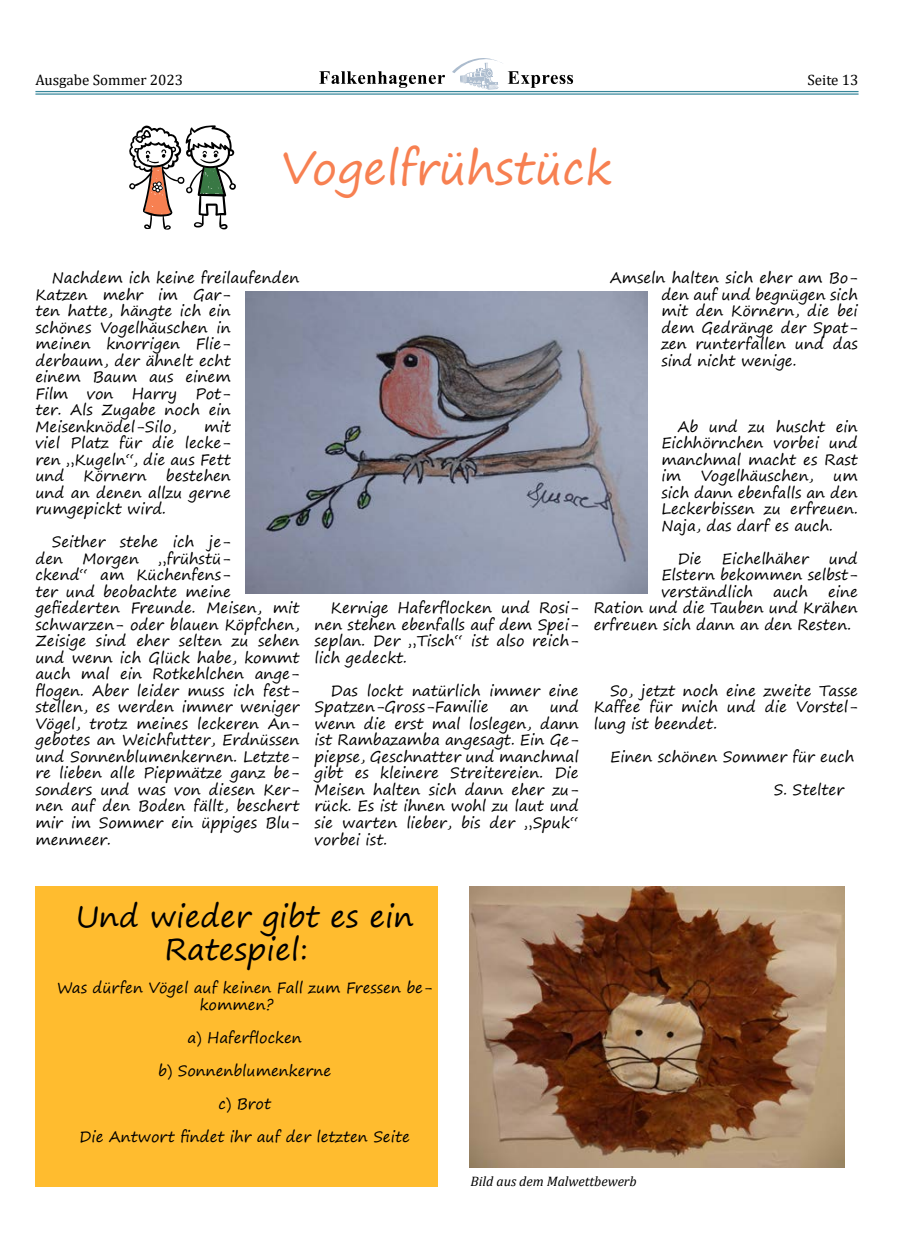
<style>
.page{position:relative;width:904px;height:1241px;background:#fff}
.page>*{position:absolute;margin:0;border:0;box-sizing:border-box;transform-origin:0 0}
.t1{font:45px "Segoe Print";color:#f78051}
.t2{font:30px/33px "Segoe Print";color:#000;text-align:center}
.t3{font:15px/16.5px "Segoe Print";color:#000;text-align:justify}
.t4{font:15px "Cambria";color:#000}
.t5{font:italic 13.75px "Cambria";color:#000}
</style>
<div class="page">
<hr style="left:35px;top:91px;width:823px;height:1px;background:#38879b">
<hr style="left:35px;top:93px;width:823px;height:2px;background:#38879b">
<svg style="left:319px;top:71px;width:126px;height:17px"></svg>
<svg style="left:452px;top:58px;width:121px;height:32px"></svg>
<div style="left:35px;top:886px;width:403px;height:299px;background:#ffbc2f"></div>
<svg style="left:129px;top:125px;width:107px;height:105px"></svg>
<img style="left:469px;top:886px;width:375px;height:281px">
<div style="left:35px;top:939px;width:403px;height:247px;background:#ffbc2f"></div>
<img style="left:245px;top:291px;width:402px;height:302px">
<p class="t4" style="left:35px;top:71px;width:149px">Ausgabe Sommer 2023</p>
<p class="t4" style="left:807px;top:71px;width:53px">Seite 13</p>
<h1 class="t1" style="left:281px;top:128px;width:332px">Vogelfrühstück</h1>
<p class="t3" style="left:35px;top:269px;width:266px;text-align:left;text-indent:16px">Nachdem ich keine freilaufenden<br>Katzen mehr im Gar-<br>ten hatte, hängte ich ein<br>schönes Vogelhäuschen in<br>meinen knorrigen Flie&shy;derbaum, der ähnelt echt<br>einem Baum aus einem<br>Film von Harry Pot-<br>ter. Als Zugabe noch ein<br>Meisenknödel-Silo,</p>
<p class="t3" style="left:35px;top:418px;width:197px;text-indent:169px">mit viel Platz für die lecke&shy;ren „Kugeln“, die aus Fett und</p>
<p class="t3" style="left:35px;top:467px;width:197px;text-indent:130px">bestehen und an denen allzu gerne rumgepickt wird.</p>
<p class="t3" style="left:35px;top:533px;width:197px;text-indent:16px">Seither stehe ich je&shy;den</p>
<p class="t3" style="left:84px;top:467px;width:65px">Körnern</p>
<p class="t3" style="left:35px;top:550px;width:266px;text-align:left;text-indent:123px">„frühstü-<br>ckend“ am Küchenfens-<br>ter und beobachte meine gefiederten Freunde. Meisen, mit schwarzen- oder blauen Köpfchen,<br>Zeisige sind eher selten zu sehen und wenn ich Glück habe, kommt auch mal ein Rotkehlchen ange&shy;flogen. Aber leider muss ich fest&shy;stellen, es werden immer weniger<br>Vögel, trotz meines leckeren An&shy;gebotes an Weichfutter, Erdnüssen und Sonnenblumenkernen. Letzte&shy;re lieben alle Piepmätze ganz be&shy;sonders und was von diesen Ker&shy;nen auf den Boden fällt, beschert mir im Sommer ein üppiges Blu&shy;menmeer.</p>
<p class="t3" style="left:82px;top:550px;width:58px">Morgen</p>
<p class="t3" style="left:314px;top:599px;width:266px;text-indent:16px">Kernige Haferflocken und Rosi&shy;nen stehen ebenfalls auf dem Spei&shy;seplan. Der „Tisch“ ist also reich&shy;lich gedeckt.</p>
<p class="t3" style="left:314px;top:682px;width:266px;text-indent:16px">Das lockt natürlich immer eine<br>Spatzen-Gross-Familie</p>
<p class="t3" style="left:314px;top:698px;width:266px;text-indent:235px">und wenn die erst mal loslegen, dann ist Rambazamba angesagt. Ein Ge&shy;piepse, Geschnatter und manchmal gibt es kleinere Streitereien. Die Meisen halten sich dann eher zu&shy;rück. Es ist ihnen wohl zu laut und sie warten lieber, bis der „Spuk“ vorbei ist.</p>
<p class="t3" style="left:510px;top:698px;width:20px">an</p>
<p class="t3" style="left:661px;top:269px;width:198px;text-indent:-51px">Amseln halten sich eher am Bo&shy;den auf und begnügen sich mit den Körnern, die bei dem Gedränge der Spat&shy;zen runterfallen und das sind nicht wenige.</p>
<p class="t3" style="left:661px;top:418px;width:198px;text-indent:16px">Ab und zu huscht ein Eichhörnchen vorbei und manchmal macht es Rast im</p>
<p class="t3" style="left:700px;top:467px;width:114px">Vogelhäuschen,</p>
<p class="t3" style="left:661px;top:467px;width:198px;text-indent:172px">um sich dann ebenfalls an den Leckerbissen zu erfreuen.<br>Naja, das darf es auch.</p>
<p class="t3" style="left:677px;top:550px;width:26px">Die</p>
<p class="t3" style="left:722px;top:550px;width:88px">Eichelhäher</p>
<p class="t3" style="left:661px;top:550px;width:198px;text-indent:167px">und Elstern bekommen selbst&shy;verständlich</p>
<p class="t3" style="left:773px;top:583px;width:36px">auch</p>
<p class="t3" style="left:593px;top:583px;width:266px;text-indent:234px">eine Ration und die Tauben und Krähen erfreuen sich dann an den Resten.</p>
<p class="t3" style="left:593px;top:682px;width:266px;text-indent:16px">So, jetzt noch eine zweite Tasse Kaffee für mich und die Vorstel&shy;lung ist beendet.</p>
<p class="t3" style="left:773px;top:739px;width:82px;line-height:33px;text-indent:-164px">Einen schönen Sommer für euch<br>S. Stelter</p>
<h2 class="t2" style="left:76px;top:899px;width:339px">Und wieder gibt es ein<br>Ratespiel:</h2>
<p class="t3" style="left:200px;top:979px;width:234px;text-indent:-143px">Was dürfen Vögel auf keinen Fall zum Fressen be&shy;kommen?</p>
<p class="t3" style="left:158px;top:1020px;width:174px;line-height:33px;text-align:center">a) Haferflocken<br>b) Sonnenblumenkerne c) Brot</p>
<p class="t3" style="left:80px;top:1127px;width:332px">Die Antwort findet ihr auf der letzten Seite</p>
<p class="t5" style="left:470px;top:1171px;width:167px">Bild aus dem Malwettbewerb</p>
</div>
